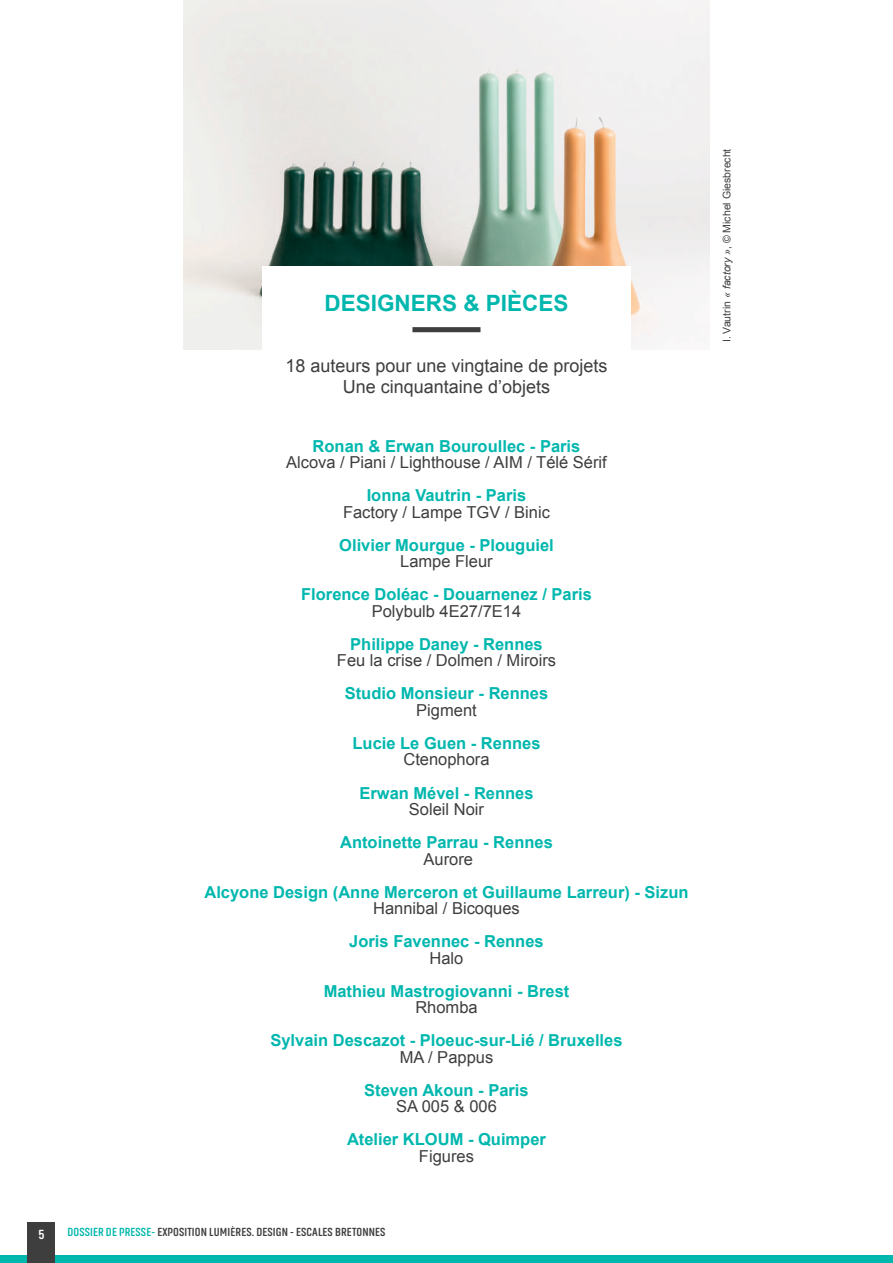
<style>
.page{position:relative;width:893px;height:1263px;background:#fff}
.page>*{position:absolute;margin:0;border:0;box-sizing:border-box;transform-origin:0 0}
.t1{font:700 22.5px "Arial";color:#00b7ae}
.t2{font:18px/21px "Arial";color:#3e3e3f;text-align:center}
.t3{font:700 16.5px "Arial";color:#00b7ae}
.t4{font:16.5px "Arial";color:#3e3e3f}
.t5{font:700 13.5px "Akhand Soft";color:#fff}
.t6{font:700 12px "Akhand Soft";letter-spacing:.01em;color:#3e3e3f}
.t7{font:10.5px "Arial";color:#3e3e3f}
.s1{color:#00b7ae}
.s2{font-style:italic}
</style>
<div class="page">
<div style="left:0;top:1255px;width:893px;height:8px;background:#00b7ae"></div>
<div style="left:28px;top:1223px;width:27px;height:40px;background:#3e3e3f"></div>
<img style="left:184px;top:0;width:525px;height:350px">
<div style="left:262px;top:267px;width:369px;height:111px;background:#fff"></div>
<div style="left:412px;top:327px;width:68px;height:5px;background:#3e3e3f"></div>
<h1 class="t1" style="left:325px;top:289px;width:245px">DESIGNERS &amp; PIÈCES</h1>
<p class="t2" style="left:285px;top:356px;width:324px">18 auteurs pour une vingtaine de projets<br>Une cinquantaine d’objets</p>
<p class="t3" style="left:313px;top:435px;width:269px">Ronan &amp; Erwan Bouroullec - Paris</p>
<p class="t4" style="left:286px;top:452px;width:322px">Alcova / Piani / Lighthouse / AIM / Télé Sérif</p>
<p class="t3" style="left:367px;top:485px;width:161px">Ionna Vautrin - Paris</p>
<p class="t4" style="left:343px;top:501px;width:208px">Factory / Lampe TGV / Binic</p>
<p class="t3" style="left:339px;top:534px;width:216px">Olivier Mourgue - Plouguiel</p>
<p class="t4" style="left:400px;top:551px;width:94px">Lampe Fleur</p>
<p class="t3" style="left:301px;top:584px;width:292px">Florence Doléac - Douarnenez / Paris</p>
<p class="t4" style="left:372px;top:600px;width:151px">Polybulb 4E27/7E14</p>
<p class="t3" style="left:350px;top:633px;width:194px">Philippe Daney - Rennes</p>
<p class="t4" style="left:337px;top:650px;width:221px">Feu la crise / Dolmen / Miroirs</p>
<p class="t3" style="left:345px;top:683px;width:205px">Studio Monsieur - Rennes</p>
<p class="t4" style="left:416px;top:699px;width:62px">Pigment</p>
<p class="t3" style="left:353px;top:732px;width:189px">Lucie Le Guen - Rennes</p>
<p class="t4" style="left:403px;top:749px;width:88px">Ctenophora</p>
<p class="t3" style="left:359px;top:782px;width:176px">Erwan Mével - Rennes</p>
<p class="t4" style="left:409px;top:798px;width:77px">Soleil Noir</p>
<p class="t3" style="left:340px;top:831px;width:214px">Antoinette Parrau - Rennes</p>
<p class="t4" style="left:424px;top:848px;width:51px">Aurore</p>
<p class="t3" style="left:204px;top:881px;width:486px">Alcyone Design (Anne Merceron et Guillaume Larreur) - Sizun</p>
<p class="t4" style="left:373px;top:897px;width:148px">Hannibal / Bicoques</p>
<p class="t3" style="left:349px;top:930px;width:196px">Joris Favennec - Rennes</p>
<p class="t4" style="left:430px;top:947px;width:35px">Halo</p>
<p class="t3" style="left:324px;top:980px;width:247px">Mathieu Mastrogiovanni - Brest</p>
<p class="t4" style="left:415px;top:996px;width:64px">Rhomba</p>
<p class="t3" style="left:270px;top:1029px;width:354px">Sylvain Descazot - Ploeuc-sur-Lié / Bruxelles</p>
<p class="t4" style="left:400px;top:1046px;width:95px">MA / Pappus</p>
<p class="t3" style="left:364px;top:1079px;width:166px">Steven Akoun - Paris</p>
<p class="t4" style="left:396px;top:1095px;width:102px">SA 005 &amp; 006</p>
<p class="t3" style="left:347px;top:1128px;width:200px">Atelier KLOUM - Quimper</p>
<p class="t4" style="left:419px;top:1145px;width:57px">Figures</p>
<p class="t5" style="left:38px;top:1228px;width:8px">5</p>
<p class="t6" style="left:67px;top:1225px;width:320px"><span class="s1">DOSSIER DE PRESSE-</span> EXPOSITION LUMIÈRES. DESIGN - ESCALES BRETONNES</p>
<p class="t7" style="left:720px;top:342px;width:195px;rotate:-90deg">I. Vautrin <span class="s2">« factory »</span>, © Michel Giesbrecht</p>
</div>
